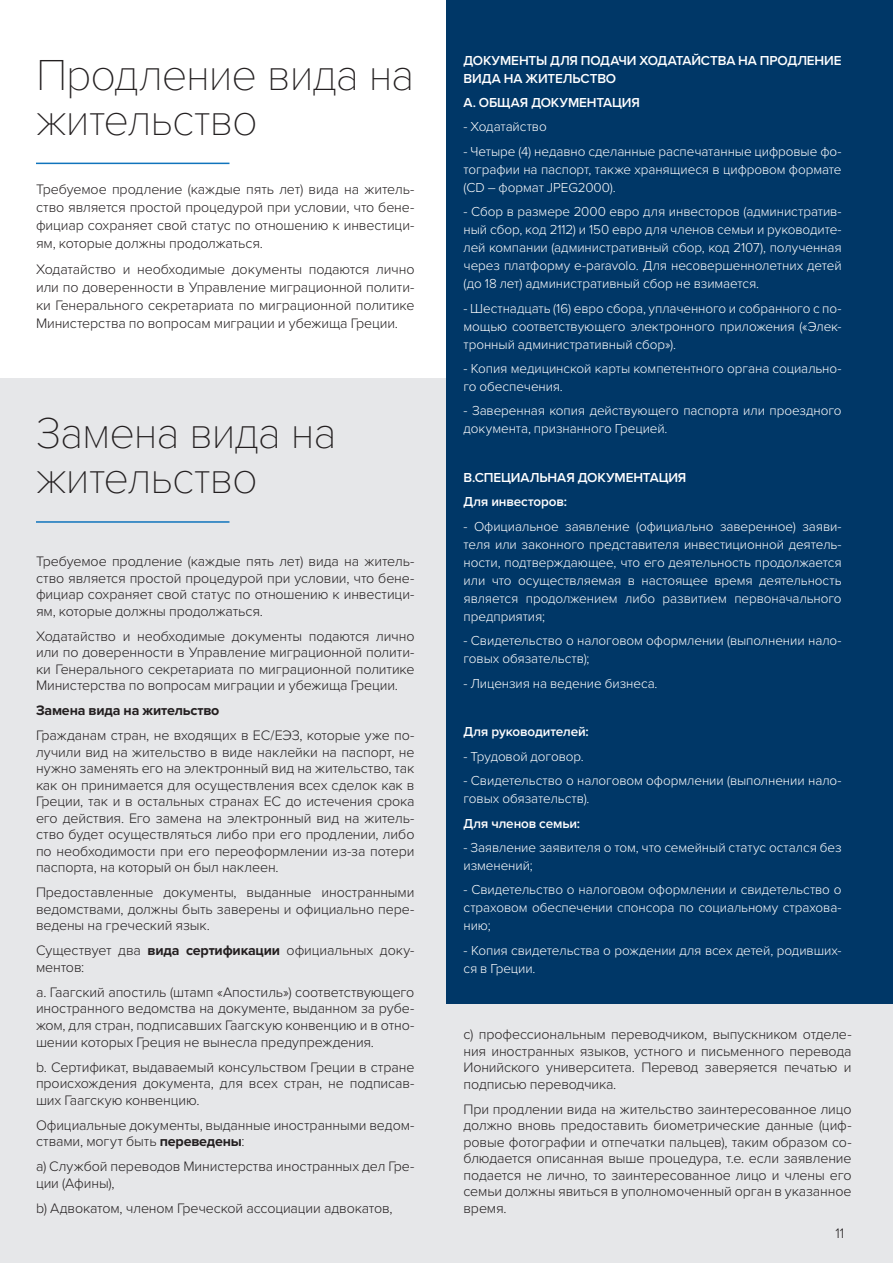
<style>
.page{position:relative;width:893px;height:1263px;background:#fff}
.page>*{position:absolute;margin:0;border:0;box-sizing:border-box;transform-origin:0 0}
.t1{font:100 45px/45px "Proxima Nova T";letter-spacing:-.025em;color:#231f20}
.t2{font:300 14.25px/16.5px "Proxima Nova";letter-spacing:-.01em;color:#231f20;text-align:justify}
.t3{font:700 14.25px "Proxima Nova";letter-spacing:-.015em;color:#231f20}
.t4{font:300 13.5px/18px "Proxima Nova";letter-spacing:-.005em;color:#fff}
.t5{font:600 13.5px/18px "Proxima Nova";letter-spacing:-.01em;color:#fff}
.s1{font-weight:700}
</style>
<div class="page">
<div style="left:0;top:378px;width:893px;height:885px;background:#e6e7e9"></div>
<div style="left:446px;top:0;width:447px;height:1003px;background:#003767"></div>
<hr style="left:36px;top:163px;width:193px;height:1px;background:#1074bc">
<hr style="left:36px;top:521px;width:193px;height:2px;background:#1074bc">
<h1 class="t1" style="left:36px;top:53px;width:380px">Продление вида на жительство</h1>
<p class="t2" style="left:36px;top:180px;width:380px;line-height:18px">Требуемое продление (каждые пять лет) вида на житель&shy;ство является простой процедурой при условии, что бене&shy;фициар сохраняет свой статус по отношению к инвестици&shy;ям, которые должны продолжаться.</p>
<p class="t2" style="left:36px;top:261px;width:380px;line-height:18px">Ходатайство и необходимые документы подаются лично или по доверенности в Управление миграционной полити&shy;ки Генерального секретариата по миграционной политике Министерства по вопросам миграции и убежища Греции.</p>
<h1 class="t1" style="left:36px;top:411px;width:302px">Замена вида на жительство</h1>
<p class="t2" style="left:36px;top:554px;width:380px">Требуемое продление (каждые пять лет) вида на житель&shy;ство является простой процедурой при условии, что бене&shy;фициар сохраняет свой статус по отношению к инвестици&shy;ям, которые должны продолжаться.</p>
<p class="t2" style="left:36px;top:628px;width:380px">Ходатайство и необходимые документы подаются лично или по доверенности в Управление миграционной полити&shy;ки Генерального секретариата по миграционной политике Министерства по вопросам миграции и убежища Греции.</p>
<p class="t3" style="left:36px;top:700px;width:185px">Замена вида на жительство</p>
<p class="t2" style="left:36px;top:728px;width:380px">Гражданам стран, не входящих в ЕС/ЕЭЗ, которые уже по&shy;лучили вид на жительство в виде наклейки на паспорт, не нужно заменять его на электронный вид на жительство, так как он принимается для осуществления всех сделок как в Греции, так и в остальных странах ЕС до истечения срока его действия. Его замена на электронный вид на житель&shy;ство будет осуществляться либо при его продлении, либо по необходимости при его переоформлении из-за потери паспорта, на который он был наклеен.</p>
<p class="t2" style="left:36px;top:885px;width:380px">Предоставленные документы, выданные иностранными ведомствами, должны быть заверены и официально пере&shy;ведены на греческий язык.</p>
<p class="t2" style="left:36px;top:943px;width:380px">Существует два <span class="s1">вида сертификации</span> официальных доку&shy;ментов:</p>
<p class="t2" style="left:36px;top:984px;width:380px">a. Гаагский апостиль (штамп «Апостиль») соответствующего иностранного ведомства на документе, выданном за рубе&shy;жом, для стран, подписавших Гаагскую конвенцию и в отно&shy;шении которых Греция не вынесла предупреждения.</p>
<p class="t2" style="left:36px;top:1059px;width:380px">b. Сертификат, выдаваемый консульством Греции в стране происхождения документа, для всех стран, не подписав&shy;ших Гаагскую конвенцию.</p>
<p class="t2" style="left:36px;top:1117px;width:380px">Официальные документы, выданные иностранными ведом&shy;ствами, могут быть <span class="s1">переведены</span>:</p>
<p class="t2" style="left:36px;top:1158px;width:380px">a) Службой переводов Министерства иностранных дел Гре&shy;ции (Афины),</p>
<p class="t2" style="left:36px;top:1200px;width:358px">b) Адвокатом, членом Греческой ассоциации адвокатов,</p>
<p class="t5" style="left:463px;top:51px;width:380px">ДОКУМЕНТЫ ДЛЯ ПОДАЧИ ХОДАТАЙСТВА НА ПРОДЛЕНИЕ<br>ВИДА НА ЖИТЕЛЬСТВО</p>
<p class="t5" style="left:463px;top:93px;width:178px">Α. ОБЩАЯ ДОКУМЕНТАЦИЯ</p>
<p class="t4" style="left:463px;top:118px;width:85px">- Ходатайство</p>
<p class="t4" style="left:463px;top:143px;width:380px;text-align:justify">- Четыре (4) недавно сделанные распечатанные цифровые фо&shy;тографии на паспорт, также хранящиеся в цифровом формате (CD – формат JPEG2000).</p>
<p class="t4" style="left:463px;top:203px;width:380px;text-align:justify">- Сбор в размере 2000 евро для инвесторов (административ&shy;ный сбор, код 2112) и 150 евро для членов семьи и руководите&shy;лей компании (административный сбор, код 2107), полученная через платформу e-paravolo. Для несовершеннолетних детей (до 18 лет) административный сбор не взимается.</p>
<p class="t4" style="left:463px;top:299px;width:380px;text-align:justify">- Шестнадцать (16) евро сбора, уплаченного и собранного с по&shy;мощью соответствующего электронного приложения («Элек&shy;тронный административный сбор»).</p>
<p class="t4" style="left:463px;top:360px;width:380px">- Копия медицинской карты компетентного органа социально&shy;го обеспечения.</p>
<p class="t4" style="left:463px;top:402px;width:380px">- Заверенная копия действующего паспорта или проездного документа, признанного Грецией.</p>
<p class="t5" style="left:463px;top:465px;width:224px;line-height:24.5px">B.СПЕЦИАЛЬНАЯ ДОКУМЕНТАЦИЯ<br>Для инвесторов:</p>
<p class="t4" style="left:463px;top:518px;width:380px;text-align:justify">- Официальное заявление (официально заверенное) заяви&shy;теля или законного представителя инвестиционной деятель&shy;ности, подтверждающее, что его деятельность продолжается или что осуществляемая в настоящее время деятельность является продолжением либо развитием первоначального предприятия;</p>
<p class="t4" style="left:463px;top:632px;width:380px">- Свидетельство о налоговом оформлении (выполнении нало&shy;говых обязательств);</p>
<p class="t4" style="left:463px;top:674px;width:195px">- Лицензия на ведение бизнеса.</p>
<p class="t5" style="left:463px;top:722px;width:127px">Для руководителей:</p>
<p class="t4" style="left:463px;top:747px;width:122px">- Трудовой договор.</p>
<p class="t4" style="left:463px;top:772px;width:380px">- Свидетельство о налоговом оформлении (выполнении нало&shy;говых обязательств).</p>
<p class="t5" style="left:463px;top:814px;width:118px">Для членов семьи:</p>
<p class="t4" style="left:463px;top:839px;width:380px">- Заявление заявителя о том, что семейный статус остался без изменений;</p>
<p class="t4" style="left:463px;top:881px;width:380px;text-align:justify">- Свидетельство о налоговом оформлении и свидетельство о страховом обеспечении спонсора по социальному страхова&shy;нию;</p>
<p class="t4" style="left:463px;top:941px;width:380px">- Копия свидетельства о рождении для всех детей, родивших&shy;ся в Греции.</p>
<p class="t2" style="left:463px;top:1026px;width:390px">c) профессиональным переводчиком, выпускником отделе&shy;ния иностранных языков, устного и письменного перевода Ионийского университета. Перевод заверяется печатью и подписью переводчика.</p>
<p class="t2" style="left:463px;top:1101px;width:390px">При продлении вида на жительство заинтересованное лицо должно вновь предоставить биометрические данные (циф&shy;ровые фотографии и отпечатки пальцев), таким образом со&shy;блюдается описанная выше процедура, т.е. если заявление подается не лично, то заинтересованное лицо и члены его семьи должны явиться в уполномоченный орган в указанное время.</p>
<p class="t2" style="left:835px;top:1225px;width:10px">11</p>
</div>
